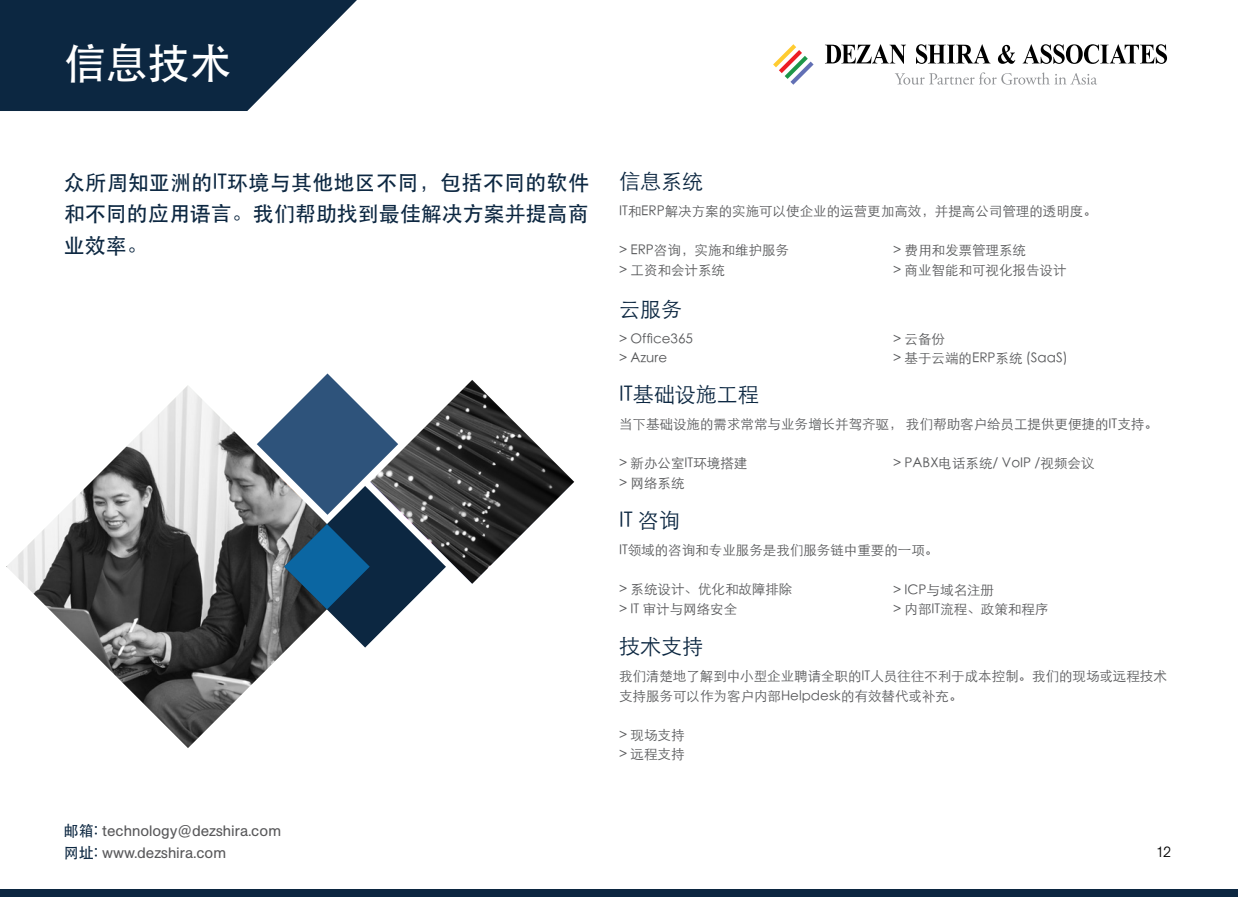
<style>
.page{position:relative;width:1238px;height:897px;background:#fff}
.page>*{position:absolute;margin:0;border:0;box-sizing:border-box;transform-origin:0 0}
.t1{font:500 42px "ST Heiti SC";color:#fff}
.t2{font:500 21px/31.5px "ST Heiti SC";color:#0c2741;text-align:justify}
.t3{font:300 21px "ST Heiti SC";color:#0c2741}
.t4{font:15px/22.5px "Unlimited Sans";color:#59595b}
.t5{font:300 15px "Unlimited Sans";color:#000}
.t6{font:300 13.5px/19.5px "ST Heiti SC";color:#58595b}
.s1{font-family:"ST Heiti SC";font-weight:500;color:#0c2741}
</style>
<div class="page">
<svg style="left:6px;top:385px;width:282px;height:363px"></svg>
<svg style="left:0;top:0;width:357px;height:111px;background:#30475d"></svg>
<svg style="left:257px;top:373px;width:318px;height:275px"></svg>
<svg style="left:825px;top:44px;width:81px;height:20px"></svg>
<svg style="left:916px;top:44px;width:74px;height:20px"></svg>
<svg style="left:998px;top:45px;width:17px;height:19px"></svg>
<svg style="left:1022px;top:44px;width:145px;height:20px"></svg>
<svg style="left:773px;top:44px;width:40px;height:41px"></svg>
<svg style="left:895px;top:72px;width:202px;height:13px"></svg>
<div style="left:0;top:890px;width:1238px;height:7px;background:#0c2741"></div>
<h1 class="t1" style="left:64px;top:39px;width:169px">信息技术</h1>
<h2 class="t2" style="left:64px;top:166px;width:527px">众所周知亚洲的IT环境与其他地区不同，包括不同的软件和不同的应用语言。我们帮助找到最佳解决方案并提高商业效率。</h2>
<p class="t4" style="left:64px;top:819px;width:219px"><span class="s1">邮箱:</span> technology@dezshira.com<span class="s1">网址:</span> www.dezshira.com</p>
<h2 class="t3" style="left:619px;top:163px;width:85px">信息系统</h2>
<p class="t6" style="left:619px;top:200px;width:479px">IT和ERP解决方案的实施可以使企业的运营更加高效，并提高公司管理的透明度。</p>
<p class="t6" style="left:619px;top:239px;width:171px">&gt; ERP咨询，实施和维护服务&gt; 工资和会计系统</p>
<h2 class="t3" style="left:619px;top:291px;width:64px">云服务</h2>
<p class="t6" style="left:619px;top:328px;width:76px">&gt; Office365 &gt; Azure</p>
<h2 class="t3" style="left:619px;top:376px;width:141px">IT基础设施工程</h2>
<p class="t6" style="left:619px;top:413px;width:540px">当下基础设施的需求常常与业务增长并驾齐驱， 我们帮助客户给员工提供更便捷的IT支持。</p>
<p class="t6" style="left:619px;top:452px;width:130px">&gt; 新办公室IT环境搭建&gt; 网络系统</p>
<h2 class="t3" style="left:619px;top:502px;width:62px">IT 咨询</h2>
<p class="t6" style="left:619px;top:539px;width:321px">IT领域的咨询和专业服务是我们服务链中重要的一项。</p>
<p class="t6" style="left:619px;top:578px;width:175px">&gt; 系统设计、优化和故障排除&gt; IT 审计与网络安全</p>
<h2 class="t3" style="left:619px;top:628px;width:85px">技术支持</h2>
<p class="t6" style="left:619px;top:665px;width:549px">我们清楚地了解到中小型企业聘请全职的IT人员往往不利于成本控制。我们的现场或远程技术支持服务可以作为客户内部Helpdesk的有效替代或补充。</p>
<p class="t6" style="left:619px;top:724px;width:67px">&gt; 现场支持&gt; 远程支持</p>
<p class="t6" style="left:893px;top:239px;width:175px">&gt; 费用和发票管理系统<br>&gt; 商业智能和可视化报告设计</p>
<p class="t6" style="left:893px;top:328px;width:176px">&gt; 云备份<br>&gt; 基于云端的ERP系统 (SaaS)</p>
<p class="t6" style="left:893px;top:452px;width:203px">&gt; PABX电话系统/ VoIP /视频会议</p>
<p class="t6" style="left:893px;top:579px;width:157px">&gt; ICP与域名注册<br>&gt; 内部IT流程、政策和程序</p>
<p class="t5" style="left:1157px;top:842px;width:16px">12</p>
</div>
